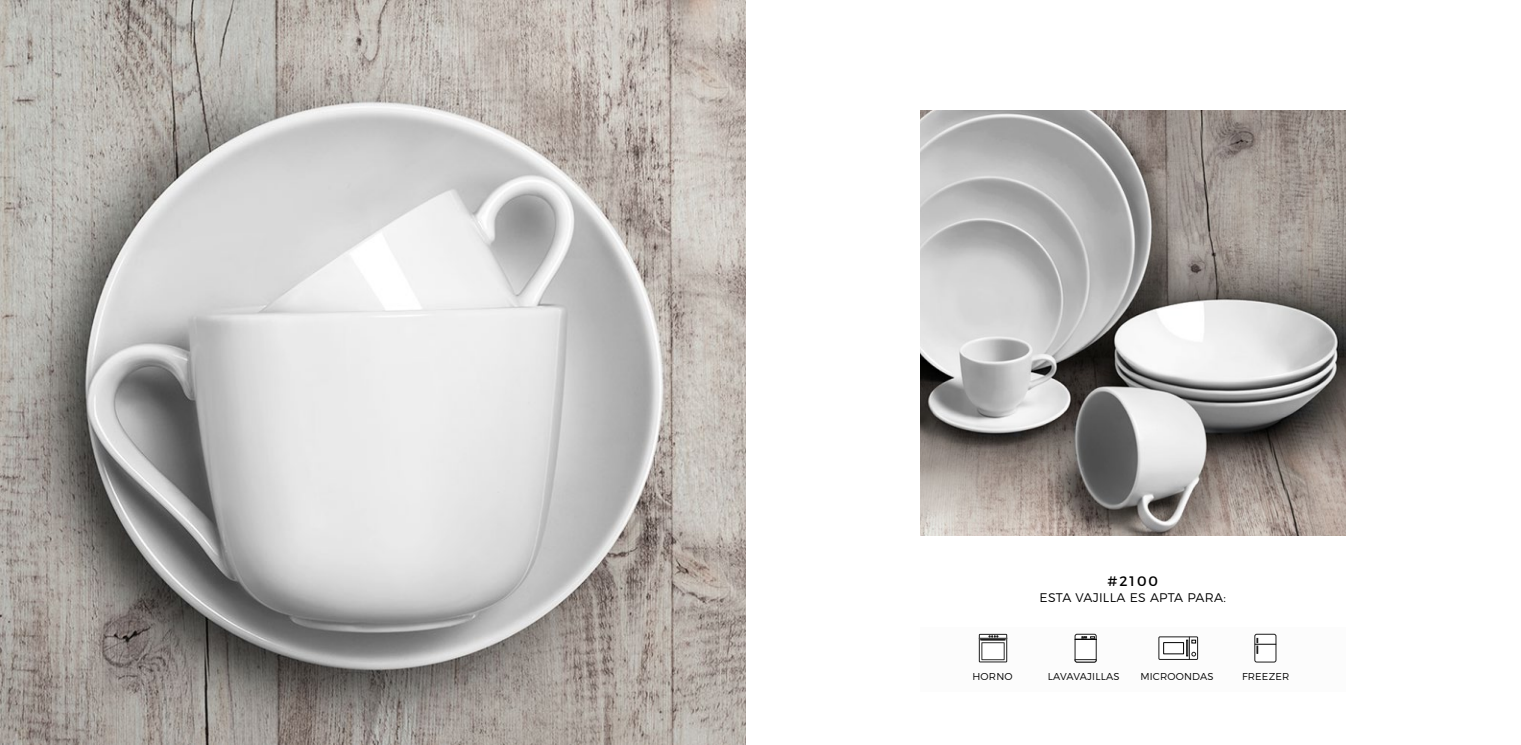
<style>
.page{position:relative;width:1521px;height:745px;background:#fff}
.page>*{position:absolute;margin:0;border:0;box-sizing:border-box;transform-origin:0 0}
.t1{font:13.75px "Montserrat";color:#000}
.t2{font:300 12.5px "Montserrat";letter-spacing:.02em;color:#000}
.t3{font:300 10px "Montserrat";letter-spacing:.02em;color:#000}
</style>
<div class="page">
<img style="left:1px;top:0;width:744px;height:744px">
<img style="left:920px;top:110px;width:425px;height:425px">
<div style="left:979px;top:633px;width:27px;height:28px;border:1px solid #1c1c1c"></div>
<div style="left:981px;top:642px;width:23px;height:17px;border:1px solid #2d2d2c"></div>
<svg style="left:979px;top:635px;width:27px;height:5px"></svg>
<svg style="left:1158px;top:636px;width:39px;height:23px"></svg>
<div style="left:1158px;top:636px;width:39px;height:23px;border:1px solid #1c1c1c"></div>
<div style="left:1163px;top:642px;width:20px;height:11px;background:#fff"></div>
<div style="left:1163px;top:642px;width:20px;height:11px;border:1px solid #000"></div>
<svg style="left:1186px;top:636px;width:9px;height:23px"></svg>
<div style="left:1074px;top:633px;width:22px;height:28px;border:1px solid #1c1c1c;border-radius:2px"></div>
<svg style="left:1074px;top:659px;width:22px;height:2px"></svg>
<svg style="left:1074px;top:636px;width:22px;height:3px"></svg>
<div style="left:1254px;top:633px;width:21px;height:28px;border:1px solid #1c1c1c;border-radius:2px"></div>
<svg style="left:1254px;top:637px;width:21px;height:16px"></svg>
<h1 class="t1" style="left:1107px;top:569px;width:52px">#2100</h1>
<p class="t2" style="left:1039px;top:587px;width:188px">ESTA VAJILLA ES APTA PARA:</p>
<p class="t3" style="left:972px;top:668px;width:42px">HORNO</p>
<p class="t3" style="left:1047px;top:668px;width:73px">LAVAVAJILLAS</p>
<p class="t3" style="left:1140px;top:668px;width:75px">MICROONDAS</p>
<p class="t3" style="left:1241px;top:668px;width:49px">FREEZER</p>
</div>
